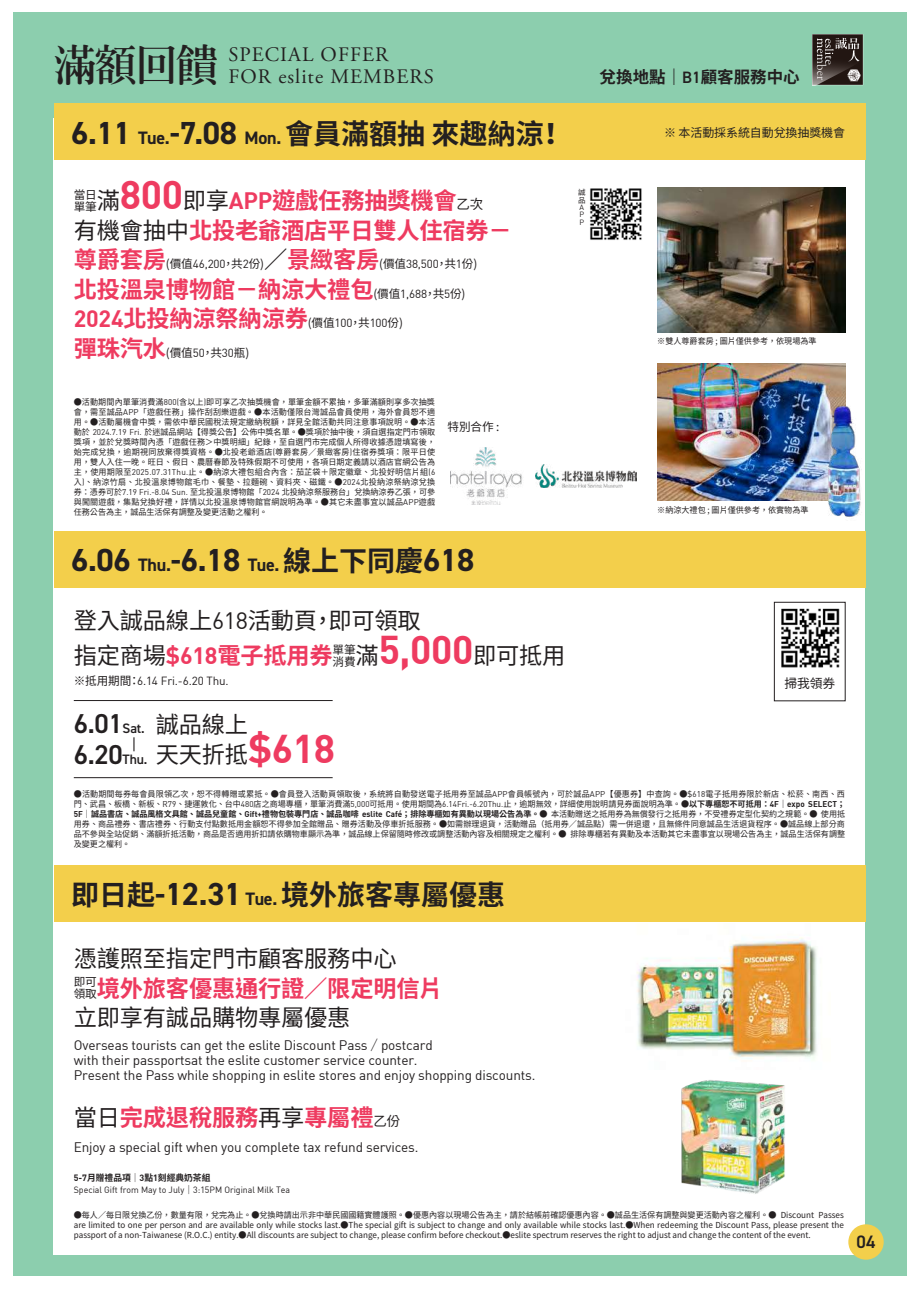
<style>
.page{position:relative;width:919px;height:1289px;background:#fff}
.page>*{position:absolute;margin:0;border:0;box-sizing:border-box;transform-origin:0 0}
.t1{font:700 31.95px "DIN2014";letter-spacing:-.01em;color:#231f20}
.t2{font:700 28.05px "Source Han Sans TC";color:#231f20}
.t3{font:600 27.3px/31.5px "DIN2014";color:#231f20}
.t4{font:700 23.25px/29.4px "Source Han Sans TC";letter-spacing:-.01em;color:#ee3b60}
.t5{font:23.25px/35.1px "Source Han Sans TC";letter-spacing:-.01em;color:#231f20}
.t6{font:700 23.25px "Source Han Sans TW";letter-spacing:-.01em;color:#ee3b60}
.t7{font:20.55px/22px "Adobe Garamond Pro";letter-spacing:.05em;color:#231f20}
.t8{font:600 18px "DIN2014";color:#231f20}
.t9{font:700 16.5px "Source Han Sans TC";color:#231f20}
.t10{font:13.5px/15px "DIN";letter-spacing:-.01em;color:#231f20}
.t11{font:12.75px "Source Han Sans TC";color:#231f20}
.t12{font:12px "Source Han Sans TC";letter-spacing:-.01em;color:#231f20}
.t13{font:11.7px "Source Han Sans TC";color:#231f20}
.t14{font:11.55px "Source Han Sans TC";letter-spacing:-.01em;color:#231f20}
.t15{font:11.55px "DIN";letter-spacing:-.01em;color:#231f20}
.t16{font:9px "DIN";color:#231f20}
.t17{font:700 9px "Source Han Sans TC";color:#231f20}
.t18{font:8.25px/9.9px "Source Han Sans TC";color:#231f20;text-align:justify}
.t19{font:7.5px/7.4px "DIN";color:#231f20;text-align:justify}
.t20{font:7.5px/7.4px "Source Han Sans TC";color:#231f20}
.s1{font-family:"AR Shulinming B5";font-weight:800;font-size:42.9px}
.s2{font-family:"DIN2014";font-size:31.95px}
.s3{font-family:"DIN2014";font-size:18px}
.s4{font-family:"Source Han Sans TC";font-weight:400;font-size:11.7px;color:#231f20}
.s5{font-family:"Source Han Sans TC";font-weight:400;color:#231f20}
.s6{font-family:"DIN Bold";font-weight:400;font-size:39.3px}
.s7{font-family:"DIN Bold";font-weight:400}
.s8{font-family:"Source Han Sans TC";font-weight:400;font-size:13.5px;color:#231f20}
.s9{font-weight:400;color:#231f20}
.s10{font-weight:700;font-size:23.25px;color:#ee3b60}
.s11{font-family:"DIN"}
.s12{font-size:23.25px}
.s13{font-weight:400;font-size:11.55px;color:#231f20}
.s14{font-family:"DIN";font-weight:400;font-size:11.55px;color:#231f20}
.s15{font-size:18px}
.s16{font-family:"Source Han Sans TC";font-size:28.05px}
.s17{font-family:"DIN Bold";color:#ee3b60}
.s18{font-weight:700;color:#ee3b60}
.s19{font-size:11.7px}
.s20{font-family:"DIN Bold";font-size:39.3px;color:#ee3b60}
.s21{font-family:"Source Han Sans TC"}
.s22{font-size:13.65px}
.s23{font-family:"DIN2014";font-weight:600}
.s24{font-weight:700}
.s25{font-family:"DIN Bold"}
.s26{font-weight:400;font-size:11.7px;color:#231f20}
.s27{font-family:"Adobe Ming Std";font-weight:300}
.s28{font-weight:400;font-size:13.5px;color:#231f20}
.s29{font-weight:400}
.s30{font-family:"Source Han Sans TC";font-weight:700}
</style>
<div class="page">
<div style="left:13px;top:13px;width:893px;height:1263px;background:#8cceae"></div>
<div style="left:54px;top:119px;width:811px;height:1135px;background:#fff"></div>
<div style="left:848px;top:1224px;width:35px;height:35px;background:#f3cf4b;border-radius:50%"></div>
<svg style="left:812px;top:34px;width:51px;height:51px"></svg>
<div style="left:54px;top:104px;width:811px;height:56px;background:#f3cf4b"></div>
<div style="left:54px;top:531px;width:811px;height:57px;background:#f3cf4b"></div>
<div style="left:54px;top:865px;width:811px;height:57px;background:#f3cf4b"></div>
<img style="left:681px;top:1080px;width:104px;height:114px">
<img style="left:636px;top:937px;width:181px;height:122px">
<img style="left:657px;top:188px;width:188px;height:144px">
<img style="left:657px;top:363px;width:188px;height:137px">
<svg style="left:133px;top:737px;width:1px;height:14px"></svg>
<img style="left:781px;top:608px;width:59px;height:60px">
<div style="left:773px;top:602px;width:72px;height:99px;border:1px solid #231f20"></div>
<img style="left:450px;top:447px;width:72px;height:57px">
<img style="left:535px;top:464px;width:101px;height:23px">
<img style="left:822px;top:403px;width:39px;height:114px">
<img style="left:590px;top:188px;width:52px;height:52px">
<hr style="left:74px;top:700px;width:258px;height:1px;background:#231f20">
<hr style="left:74px;top:777px;width:258px;height:1px;background:#231f20">
<h3 class="t7" style="left:54px;top:44px;width:382px;text-indent:175px">SPECIAL OFFER<span class="s1">滿額回饋</span> FOR eslite MEMBERS</h3>
<h2 class="t2" style="left:71px;top:117px;width:495px"><span class="s2">6.11</span> <span class="s3">Tue.</span><span class="s2">-7.08</span> <span class="s3">Mon.</span> 會員滿額抽 來趣納涼！</h2>
<h3 class="t6" style="left:74px;top:188px;width:411px"><span class="s4">單筆</span><span class="s5">滿</span><span class="s6">800</span><span class="s5">即享</span><span class="s7">APP</span>遊戲任務抽獎機會<span class="s8">乙次</span></h3>
<h3 class="t4" style="left:74px;top:216px;width:439px"><span class="s9">有機會抽中</span>北投老爺酒店平日雙人住宿券－</h3>
<h3 class="t14" style="left:74px;top:257px;width:405px"><span class="s10">尊爵套房</span>(價值<span class="s11">46,200</span>，共<span class="s11">2</span>份)<span class="s12">／</span><span class="s10">景緻客房</span>(價值<span class="s11">38,500</span>，共<span class="s11">1</span>份)</h3>
<h3 class="t4" style="left:74px;top:275px;width:393px">北投溫泉博物館－納涼大禮包<span class="s13">(價值</span><span class="s14">1,688</span><span class="s13">，共</span><span class="s14">5</span><span class="s13">份)<br></span><span class="s7">2024</span>北投納涼祭納涼券<span class="s13">(價值</span><span class="s14">100</span><span class="s13">，共</span><span class="s14">100</span><span class="s13">份)</span></h3>
<h3 class="t14" style="left:74px;top:346px;width:177px"><span class="s10">彈珠汽水</span>(價值<span class="s11">50</span>，共<span class="s11">30</span>瓶)</h3>
<h3 class="t13" style="left:74px;top:188px;width:25px">當日</h3>
<p class="t18" style="left:74px;top:397px;width:363px">●活動期間內單筆消費滿<span class="s11">800(</span>含以上<span class="s11">)</span>即可享乙次抽獎機會，單筆金額不累抽，多筆滿額則享多次抽獎會，需至誠品<span class="s11">APP</span>「遊戲任務」操作刮刮樂遊戲。●本活動僅限台灣誠品會員使用，海外會員恕不適用。●活動屬機會中獎，需依中華民國稅法規定繳納稅額，詳見全館活動共同注意事項說明。●本活動於 <span class="s11">2024.7.19 Fri.</span> 於迷誠品網站【得獎公告】公佈中獎名單。●獎項於抽中後，須自選指定門市領取獎項，並於兌獎時間內憑「遊戲任務＞中獎明細」紀錄，至自選門市完成個人所得收據憑證填寫後，始完成兌換，逾期視同放棄得獎資格。●北投老爺酒店<span class="s11">(</span>尊爵套房／景緻客房<span class="s11">)</span>住宿券獎項：限平日使用，雙人入住一晚。旺日、假日、農曆春節及特殊假期不可使用，各項日期定義請以酒店官網公告為主，使用期限至<span class="s11">2025.07.31Thu.</span>止。●納涼大禮包組合內含：茄芷袋＋限定徽章、北投好明信片組<span class="s11">(6</span>入<span class="s11">)</span>、納涼竹扇、北投溫泉博物館毛巾、餐墊、拉麵碗、資料夾、磁鐵。●<span class="s11">2024</span>北投納涼祭納涼兌換券：憑券可於<span class="s11">7.19 Fri.-8.04 Sun.</span> 至北投溫泉博物館「<span class="s11">2024</span> 北投納涼祭服務台」兌換納涼券乙張，可參與闖關遊戲，集點兌換好禮，詳情以北投溫泉博物館官網說明為準。●其它未盡事宜以誠品<span class="s11">APP</span>遊戲任務公告為主，誠品生活保有調整及變更活動之權利。</p>
<h3 class="t14" style="left:447px;top:420px;width:53px">特別合作 :</h3>
<h1 class="t1" style="left:71px;top:539px;width:405px">6.06 <span class="s15">Thu.</span>-6.18 <span class="s15">Tue.</span> <span class="s16">線上下同慶</span>618</h1>
<h3 class="t5" style="left:74px;top:603px;width:348px">登入誠品線上<span class="s11">618</span>活動頁，即可領取指定商場<span class="s17">$618</span><span class="s18">電子抵用券</span><sup>單筆</sup></h3>
<h3 class="t5" style="left:332px;top:639px;width:234px"><span class="s19">消費</span>滿<span class="s20">5,000</span>即可抵用</h3>
<h3 class="t15" style="left:74px;top:674px;width:156px"><span class="s21">※抵用期間：</span>6.14 Fri.-6.20 Thu.</h3>
<h3 class="t3" style="left:74px;top:707px;width:75px">6.01<span class="s22">Sat.<br></span>6.20<span class="s22">Thu.</span></h3>
<h3 class="t5" style="left:156px;top:710px;width:181px;line-height:29.4px">誠品線上<br>天天折抵<span class="s20">$618</span></h3>
<h3 class="t9" style="left:599px;top:68px;width:202px">兌換地點｜<span class="s23">B1</span>顧客服務中心</h3>
<h3 class="t12" style="left:664px;top:126px;width:182px">※ 本活動採系統自動兌換抽獎機會</h3>
<p class="t20" style="left:578px;top:189px;width:9px">誠品</p>
<p class="t19" style="left:579px;top:203px;width:6px">A P P</p>
<p class="t18" style="left:657px;top:336px;width:161px">※雙人尊爵套房 ; 圖片僅供參考，依現場為準</p>
<p class="t18" style="left:657px;top:505px;width:153px">※納涼大禮包 ; 圖片僅供參考，依實物為準</p>
<h3 class="t11" style="left:784px;top:676px;width:52px">掃我領券</h3>
<p class="t18" style="left:74px;top:789px;width:772px">●活動期間每券每會員限領乙次，恕不得轉贈或累抵。●會員登入活動頁領取後，系統將自動發送電子抵用券至誠品<span class="s11">APP</span>會員帳號內，可於誠品<span class="s11">APP</span>【優惠券】中查詢。●<span class="s11">$618</span>電子抵用券限於新店、松菸、南西、西門、武昌、板橋、新板、<span class="s11">R79</span>、捷運敦化、台中<span class="s11">480</span>店之商場專櫃，單筆消費滿<span class="s11">5,000</span>可抵用。使用期間為<span class="s11">6.14Fri.-6.20Thu.</span>止，逾期無效，詳細使用說明請見券面說明為準。<span class="s24">●以下專櫃恕不可抵用：</span><span class="s25">4F</span><span class="s24">｜</span><span class="s25">expo SELECT</span><span class="s24">；</span><span class="s25">5F</span><span class="s24">｜誠品書店、誠品風格文具館、誠品兒童館、</span><span class="s25">Gift+</span><span class="s24">禮物包裝專門店、誠品咖啡</span> <span class="s25">eslite Café</span><span class="s24">；排除專櫃如有異動以現場公告為準。</span>● 本活動贈送之抵用券為無償發行之抵用券，不受禮券定型化契約之規範。● 使用抵用券、商品禮券、書店禮券、行動支付點數抵用金額恕不得參加全館贈品、贈券活動及停車折抵服務。●如需辦理退貨，活動贈品（抵用券／誠品點）需一併退還，且無條件同意誠品生活退貨程序。●誠品線上部分商品不參與全站促銷、滿額折抵活動，商品是否適用折扣請依購物車顯示為準，誠品線上保留隨時修改或調整活動內容及相關規定之權利。● 排除專櫃若有異動及本活動其它未盡事宜以現場公告為主，誠品生活保有調整及變更之權利。</p>
<h2 class="t2" style="left:71px;top:879px;width:435px">即日起<span class="s2">-12.31</span> <span class="s3">Tue.</span> 境外旅客專屬優惠</h2>
<h3 class="t5" style="left:74px;top:941px;width:324px">憑護照至指定門市顧客服務中心</h3>
<h3 class="t13" style="left:74px;top:975px;width:25px">即可</h3>
<h3 class="t4" style="left:74px;top:973px;width:370px"><span class="s26">領取</span>境外旅客優惠通行證／限定明信片<span class="s9">立即享有誠品購物專屬優惠</span></h3>
<h3 class="t10" style="left:74px;top:1037px;width:463px">Overseas tourists can get the eslite Discount Pass<span class="s27">／</span>postcard<br>with their passportsat the eslite customer service counter.<br>Present the Pass while shopping in eslite stores and enjoy shopping discounts.</h3>
<h3 class="t4" style="left:74px;top:1103px;width:328px"><span class="s9">當日</span>完成退稅服務<span class="s9">再享</span>專屬禮<span class="s28">乙份</span></h3>
<h3 class="t10" style="left:74px;top:1139px;width:346px">Enjoy a special gift when you complete tax refund services.</h3>
<p class="t17" style="left:74px;top:1172px;width:138px"><span class="s7">5-7</span>月贈禮品項<span class="s29">｜</span><span class="s7">3</span>點<span class="s7">1</span>刻經典奶茶組</p>
<p class="t16" style="left:74px;top:1184px;width:218px">Special Gift from May to July<span class="s30">｜</span>3:15PM Original Milk Tea</p>
<p class="t18" style="left:74px;top:1210px;width:771px">●每人／每日限兌換乙份，數量有限，兌完為止。●兌換時請出示非中華民國國籍實體護照。●優惠內容以現場公告為主，請於結帳前確認優惠內容。●誠品生活保有調整與變更活動內容之權利。● Discount Passes are limited to one per person and are available only while stocks last.●The special gift is subject to change and only available while stocks last.●When redeeming the Discount Pass, please present the passport of a non-Taiwanese (R.O.C.) entity.●All discounts are subject to change, please confirm before checkout.●eslite spectrum reserves the right to adjust and change the content of the event.</p>
<h3 class="t8" style="left:856px;top:1230px;width:20px">04</h3>
</div>
